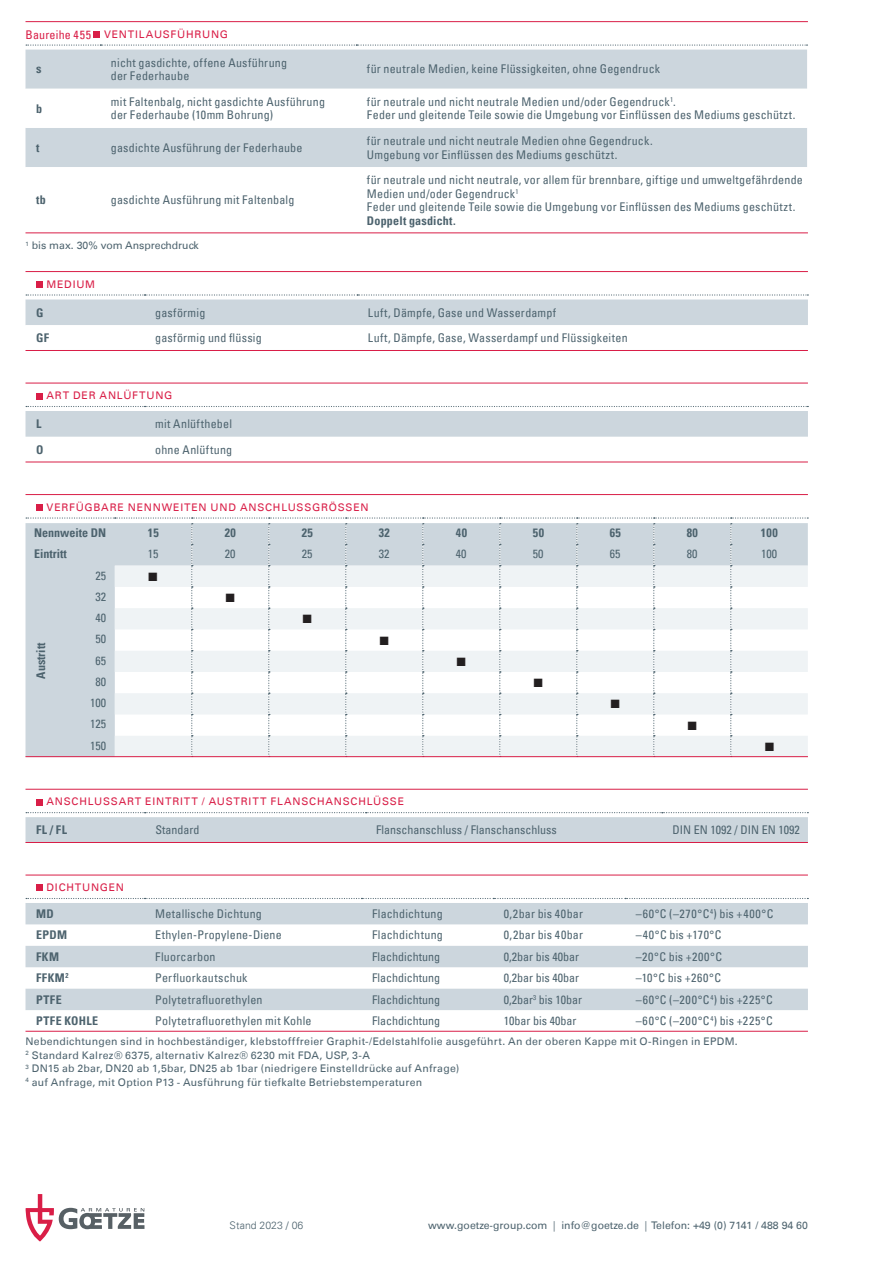
<style>
.page{position:relative;width:893px;height:1263px;background:#fff}
.page>*{position:absolute;margin:0;border:0;box-sizing:border-box;transform-origin:0 0}
.t1{font:18px "Arial";color:#231f20}
.t2{font:condensed 12px/13.5px "Univers";letter-spacing:.015em;color:#4d636e}
.t3{font:700 condensed 12px "Univers";letter-spacing:.02em;color:#4d636e}
.t4{font:condensed 12px "Univers";letter-spacing:.06em;color:#4d636e}
.t5{font:700 condensed 12px "Univers";color:#4d636e}
.t6{font:condensed 12px "Univers";letter-spacing:.055em;color:#4d636e}
.t7{font:700 condensed 12px "Univers";letter-spacing:.04em;color:#4d636e}
.t8{font:10.5px/13.5px "Univers";letter-spacing:.02em;color:#4d636e}
.t9{font:10.5px "Univers";letter-spacing:.075em;color:#d91e47}
.t10{font:10.5px "Univers";color:#4d636e}
.t11{font:300 10.5px "Univers";color:#4d636e}
.s1{font-stretch:condensed;font-size:12px}
.s2{font-weight:300}
</style>
<div class="page">
<svg style="left:26px;top:1194px;width:118px;height:47px"></svg>
<hr style="left:26px;top:875px;width:782px;height:1px;background:#d91e47">
<div style="left:36px;top:885px;width:7px;height:6px;background:#d91e47"></div>
<svg style="left:26px;top:903px;width:782px;height:107px;fill:#ccd6dd"></svg>
<svg style="left:26px;top:898px;width:782px;height:1px"></svg>
<hr style="left:26px;top:1031px;width:782px;height:1px;background:#d91e47">
<hr style="left:26px;top:789px;width:782px;height:1px;background:#d91e47">
<div style="left:36px;top:799px;width:7px;height:6px;background:#d91e47"></div>
<svg style="left:26px;top:812px;width:782px;height:30px;background:#d2dae0"></svg>
<hr style="left:26px;top:842px;width:782px;height:1px;background:#d91e47">
<hr style="left:26px;top:383px;width:782px;height:1px;background:#d91e47">
<div style="left:36px;top:393px;width:7px;height:6px;background:#d91e47"></div>
<svg style="left:26px;top:406px;width:782px;height:31px;background:#d2dae0"></svg>
<hr style="left:26px;top:462px;width:782px;height:1px;background:#d91e47">
<hr style="left:26px;top:494px;width:782px;height:1px;background:#d91e47">
<div style="left:36px;top:504px;width:7px;height:7px;background:#d91e47"></div>
<svg style="left:26px;top:517px;width:782px;height:239px"></svg>
<hr style="left:26px;top:756px;width:782px;height:1px;background:#d91e47">
<hr style="left:26px;top:21px;width:782px;height:1px;background:#d91e47">
<div style="left:94px;top:31px;width:6px;height:7px;background:#d91e47"></div>
<div style="left:26px;top:50px;width:781px;height:117px;background:#ccd6dd"></div>
<svg style="left:26px;top:89px;width:781px;height:39px"></svg>
<svg style="left:26px;top:45px;width:781px;height:1px"></svg>
<hr style="left:26px;top:232px;width:782px;height:1px;background:#d91e47">
<hr style="left:26px;top:271px;width:782px;height:1px;background:#d91e47">
<div style="left:36px;top:281px;width:7px;height:7px;background:#d91e47"></div>
<svg style="left:26px;top:294px;width:782px;height:31px;background:#d2dbe1"></svg>
<hr style="left:26px;top:350px;width:782px;height:1px;background:#d91e47">
<p class="t9" style="left:26px;top:28px;width:204px"><span class="s1">Baureihe 455</span> VENTILAUSFÜHRUNG</p>
<p class="t3" style="left:36px;top:62px;width:7px">s</p>
<p class="t2" style="left:111px;top:56px;width:178px">nicht gasdichte, offene Ausführung der Federhaube</p>
<p class="t2" style="left:367px;top:62px;width:295px">für neutrale Medien, keine Flüssigkeiten, ohne Gegendruck</p>
<p class="t3" style="left:36px;top:101px;width:7px">b</p>
<p class="t2" style="left:111px;top:95px;width:216px">mit Faltenbalg, nicht gasdichte Ausführung der Federhaube (10mm Bohrung)</p>
<p class="t2" style="left:367px;top:95px;width:430px">für neutrale und nicht neutrale Medien und/oder Gegendruck<sup>1</sup>.<br>Feder und gleitende Teile sowie die Umgebung vor Einflüssen des Mediums geschützt.</p>
<p class="t3" style="left:36px;top:140px;width:5px">t</p>
<p class="t2" style="left:111px;top:141px;width:193px">gasdichte Ausführung der Federhaube</p>
<p class="t2" style="left:367px;top:134px;width:287px">für neutrale und nicht neutrale Medien ohne Gegendruck.<br>Umgebung vor Einflüssen des Mediums geschützt.</p>
<p class="t3" style="left:36px;top:193px;width:11px">tb</p>
<p class="t2" style="left:111px;top:193px;width:185px">gasdichte Ausführung mit Faltenbalg</p>
<p class="t2" style="left:367px;top:173px;width:437px">für neutrale und nicht neutrale, vor allem für brennbare, giftige und umweltgefährdende<br>Medien und/oder Gegendruck<sup>1<br></sup>Feder und gleitende Teile sowie die Umgebung vor Einflüssen des Mediums geschützt.</p>
<p class="t3" style="left:367px;top:213px;width:90px">Doppelt gasdicht.</p>
<p class="t10" style="left:26px;top:239px;width:175px"><sup>1</sup> bis max. 30% vom Ansprechdruck</p>
<p class="t9" style="left:46px;top:278px;width:50px">MEDIUM</p>
<p class="t3" style="left:36px;top:305px;width:9px">G</p>
<p class="t2" style="left:155px;top:305px;width:52px">gasförmig</p>
<p class="t2" style="left:368px;top:305px;width:190px">Luft, Dämpfe, Gase und Wasserdampf</p>
<p class="t3" style="left:36px;top:331px;width:14px">GF</p>
<p class="t2" style="left:155px;top:331px;width:108px">gasförmig und flüssig</p>
<p class="t2" style="left:368px;top:331px;width:261px">Luft, Dämpfe, Gase, Wasserdampf und Flüssigkeiten</p>
<p class="t9" style="left:46px;top:389px;width:127px">ART DER ANLÜFTUNG</p>
<p class="t3" style="left:36px;top:416px;width:7px">L</p>
<p class="t2" style="left:155px;top:417px;width:78px">mit Anlüfthebel</p>
<p class="t3" style="left:36px;top:442px;width:9px">O</p>
<p class="t2" style="left:155px;top:443px;width:79px">ohne Anlüftung</p>
<p class="t9" style="left:46px;top:501px;width:323px">VERFÜGBARE NENNWEITEN UND ANSCHLUSSGRÖSSEN</p>
<p class="t5" style="left:34px;top:525px;width:74px">Nennweite DN</p>
<p class="t3" style="left:148px;top:525px;width:12px">15</p>
<p class="t3" style="left:225px;top:525px;width:13px">20</p>
<p class="t3" style="left:302px;top:525px;width:13px">25</p>
<p class="t3" style="left:379px;top:525px;width:13px">32</p>
<p class="t3" style="left:456px;top:525px;width:13px">40</p>
<p class="t3" style="left:533px;top:525px;width:13px">50</p>
<p class="t3" style="left:610px;top:525px;width:13px">65</p>
<p class="t3" style="left:687px;top:525px;width:13px">80</p>
<p class="t3" style="left:761px;top:525px;width:18px">100</p>
<p class="t5" style="left:34px;top:547px;width:34px">Eintritt</p>
<p class="t2" style="left:148px;top:547px;width:12px">15</p>
<p class="t2" style="left:225px;top:547px;width:12px">20</p>
<p class="t2" style="left:302px;top:547px;width:12px">25</p>
<p class="t2" style="left:379px;top:547px;width:12px">32</p>
<p class="t2" style="left:456px;top:547px;width:12px">40</p>
<p class="t2" style="left:533px;top:547px;width:12px">50</p>
<p class="t2" style="left:610px;top:547px;width:12px">65</p>
<p class="t2" style="left:687px;top:547px;width:12px">80</p>
<p class="t2" style="left:761px;top:547px;width:17px">100</p>
<p class="t2" style="left:96px;top:568px;width:12px">25</p>
<h1 class="t1" style="left:148px;top:562px;width:12px">■</h1>
<p class="t2" style="left:96px;top:590px;width:12px">32</p>
<h1 class="t1" style="left:225px;top:583px;width:12px">■</h1>
<p class="t2" style="left:96px;top:611px;width:12px">40</p>
<h1 class="t1" style="left:302px;top:604px;width:12px">■</h1>
<p class="t2" style="left:96px;top:632px;width:12px">50</p>
<h1 class="t1" style="left:379px;top:626px;width:12px">■</h1>
<p class="t2" style="left:96px;top:653px;width:12px">65</p>
<h1 class="t1" style="left:456px;top:647px;width:12px">■</h1>
<p class="t2" style="left:96px;top:675px;width:12px">80</p>
<h1 class="t1" style="left:533px;top:668px;width:12px">■</h1>
<p class="t2" style="left:90px;top:696px;width:17px">100</p>
<h1 class="t1" style="left:610px;top:690px;width:12px">■</h1>
<p class="t2" style="left:90px;top:717px;width:17px">125</p>
<h1 class="t1" style="left:687px;top:711px;width:12px">■</h1>
<p class="t2" style="left:90px;top:738px;width:17px">150</p>
<h1 class="t1" style="left:764px;top:732px;width:12px">■</h1>
<p class="t5" style="left:33px;top:679px;width:37px;rotate:-90deg">Austritt</p>
<p class="t9" style="left:46px;top:795px;width:359px">ANSCHLUSSART EINTRITT / AUSTRITT FLANSCHANSCHLÜSSE</p>
<p class="t3" style="left:36px;top:823px;width:32px">FL / FL</p>
<p class="t2" style="left:155px;top:823px;width:46px">Standard</p>
<p class="t2" style="left:376px;top:823px;width:182px">Flanschanschluss / Flanschanschluss</p>
<p class="t2" style="left:673px;top:823px;width:129px">DIN EN 1092 / DIN EN 1092</p>
<p class="t9" style="left:46px;top:881px;width:79px">DICHTUNGEN</p>
<p class="t3" style="left:36px;top:906px;width:19px">MD</p>
<p class="t2" style="left:155px;top:907px;width:108px">Metallische Dichtung</p>
<p class="t2" style="left:372px;top:907px;width:72px">Flachdichtung</p>
<p class="t2" style="left:504px;top:907px;width:81px">0,2bar bis 40bar</p>
<p class="t6" style="left:636px;top:906px;width:139px">–60°C (–270°C<sup>4</sup>) bis +400°C</p>
<p class="t3" style="left:36px;top:928px;width:32px">EPDM</p>
<p class="t2" style="left:155px;top:928px;width:128px">Ethylen-Propylene-Diene</p>
<p class="t2" style="left:372px;top:928px;width:72px">Flachdichtung</p>
<p class="t2" style="left:504px;top:928px;width:81px">0,2bar bis 40bar</p>
<p class="t2" style="left:636px;top:928px;width:87px">–40°C bis +170°C</p>
<p class="t3" style="left:36px;top:949px;width:25px">FKM</p>
<p class="t2" style="left:155px;top:950px;width:62px">Fluorcarbon</p>
<p class="t2" style="left:372px;top:950px;width:69px">Flachdichtung</p>
<p class="t2" style="left:504px;top:950px;width:77px">0,2bar bis 40bar</p>
<p class="t2" style="left:636px;top:950px;width:88px">–20°C bis +200°C</p>
<p class="t3" style="left:36px;top:971px;width:34px">FFKM<sup>2</sup></p>
<p class="t2" style="left:155px;top:971px;width:94px">Perfluorkautschuk</p>
<p class="t2" style="left:372px;top:971px;width:69px">Flachdichtung</p>
<p class="t2" style="left:504px;top:971px;width:77px">0,2bar bis 40bar</p>
<p class="t2" style="left:636px;top:971px;width:87px">–10°C bis +260°C</p>
<p class="t3" style="left:36px;top:992px;width:27px">PTFE</p>
<p class="t2" style="left:155px;top:992px;width:109px">Polytetrafluorethylen</p>
<p class="t2" style="left:372px;top:992px;width:69px">Flachdichtung</p>
<p class="t2" style="left:504px;top:992px;width:80px">0,2bar<sup>3</sup> bis 10bar</p>
<p class="t4" style="left:636px;top:992px;width:139px">–60°C (–200°C<sup>4</sup>) bis +225°C</p>
<p class="t7" style="left:36px;top:1013px;width:64px">PTFE KOHLE</p>
<p class="t2" style="left:155px;top:1014px;width:158px">Polytetrafluorethylen mit Kohle</p>
<p class="t2" style="left:372px;top:1014px;width:69px">Flachdichtung</p>
<p class="t2" style="left:504px;top:1014px;width:74px">10bar bis 40bar</p>
<p class="t4" style="left:636px;top:1013px;width:139px">–60°C (–200°C<sup>4</sup>) bis +225°C</p>
<p class="t8" style="left:26px;top:1035px;width:714px">Nebendichtungen sind in hochbeständiger, klebstofffreier Graphit-/Edelstahlfolie ausgeführt. An der oberen Kappe mit O-Ringen in EPDM.<br><sup>2</sup> Standard Kalrez® 6375, alternativ Kalrez® 6230 mit FDA, USP, 3-A<br><sup>3</sup> DN15 ab 2bar, DN20 ab 1,5bar, DN25 ab 1bar (niedrigere Einstelldrücke auf Anfrage)<br><sup>4</sup> auf Anfrage, mit Option P13 - Ausführung für tiefkalte Betriebstemperaturen</p>
<p class="t11" style="left:230px;top:1219px;width:75px">Stand 2023 / 06</p>
<p class="t10" style="left:428px;top:1219px;width:381px">www.goetze-group.com <span class="s2">|</span> info@goetze.de <span class="s2">|</span> Telefon: +49 (0) 7141 / 488 94 60</p>
</div>
